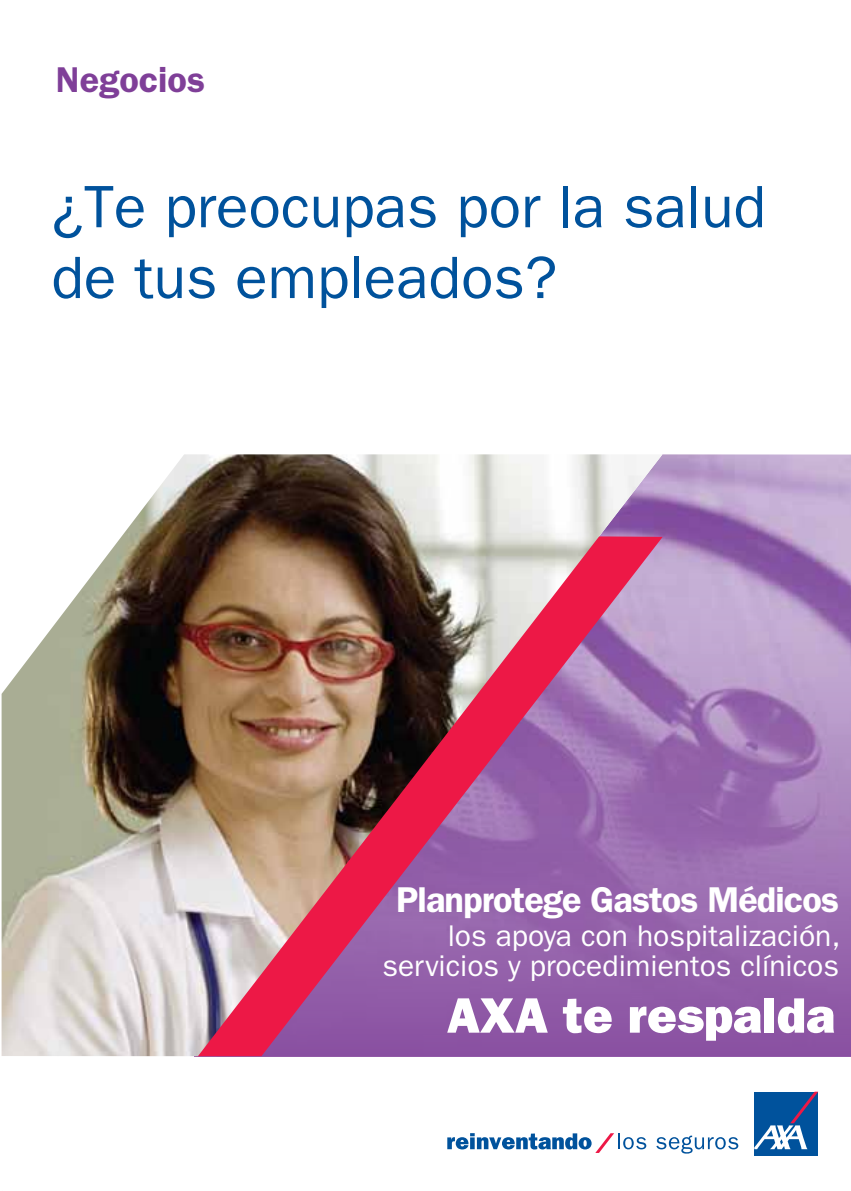
<style>
.page{position:relative;width:851px;height:1191px;background:#fff}
.page>*{position:absolute;margin:0;border:0;box-sizing:border-box;transform-origin:0 0}
.t1{font:60px/70.8px "ITC Franklin Gothic Std";color:#00529c}
.t2{font:50px "ITC Franklin Gothic Std Hvy";color:#fff}
.t3{font:600 36px "ITC Franklin Gothic Std";letter-spacing:-.025em;color:#fff}
.t4{font:600 36px "ITC Franklin Gothic Std";color:#7f3f98}
.t5{font:30px/30px "ITC Franklin Gothic Std";color:#fff;text-align:right}
</style>
<div class="page">
<svg style="left:656px;top:1135px;width:82px;height:18px"></svg>
<div style="left:754px;top:1091px;width:64px;height:64px;background:#00529c"></div>
<svg style="left:754px;top:1091px;width:64px;height:58px"></svg>
<svg style="left:447px;top:1133px;width:199px;height:20px"></svg>
<svg style="left:662px;top:460px;width:188px;height:596px;background:#a47bb8"></svg>
<img style="left:2px;top:454px;width:660px;height:602px">
<p class="t4" style="left:56px;top:59px;width:151px">Negocios</p>
<h1 class="t1" style="left:51px;top:172px;width:715px">¿Te preocupas por la salud de tus empleados?</h1>
<p class="t3" style="left:396px;top:878px;width:444px">Planprotege Gastos Médicos</p>
<p class="t5" style="left:382px;top:921px;width:459px">los apoya con hospitalización, servicios y procedimientos clínicos</p>
<h2 class="t2" style="left:446px;top:986px;width:389px">AXA te respalda</h2>
</div>
